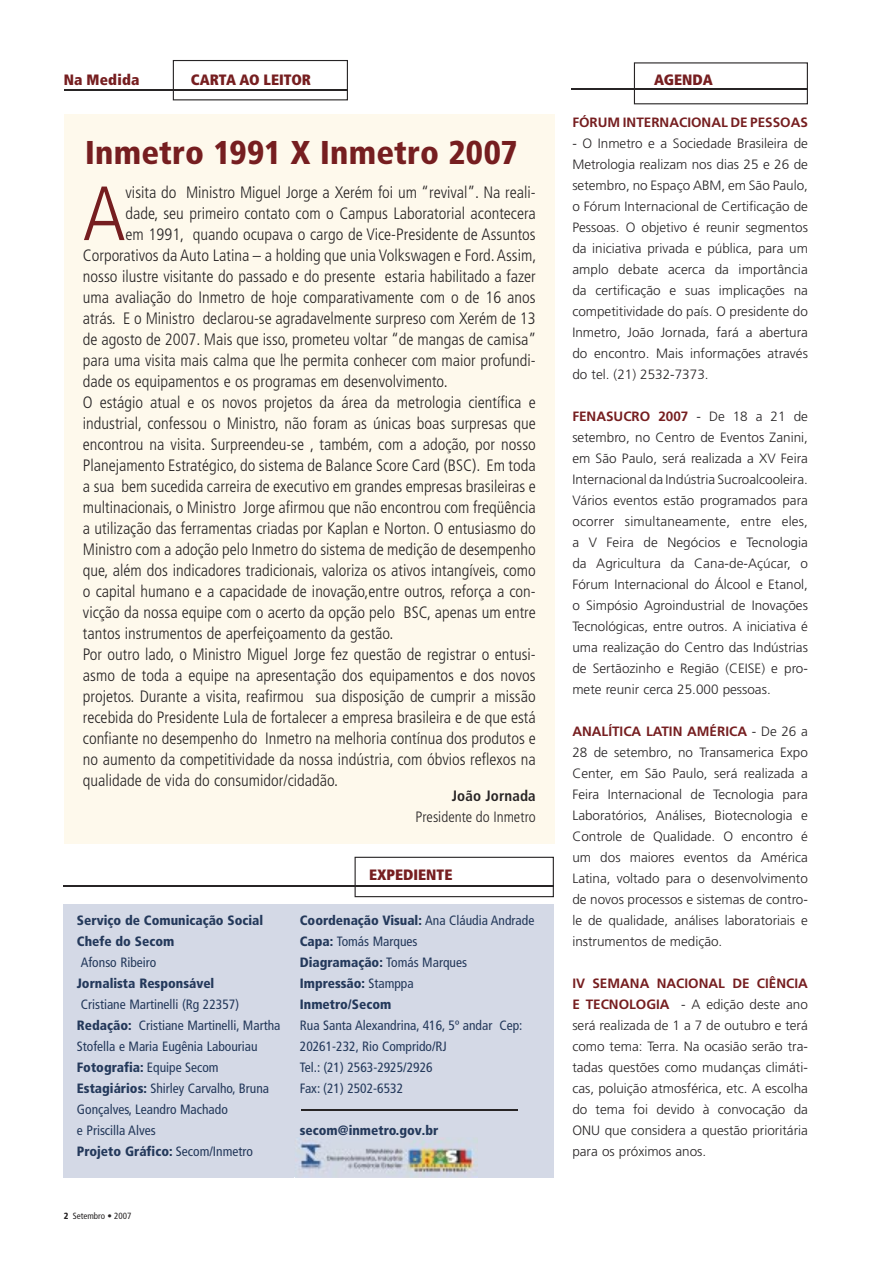
<style>
.page{position:relative;width:893px;height:1263px;background:#fff}
.page>*{position:absolute;margin:0;border:0;box-sizing:border-box;transform-origin:0 0}
.t1{font:300 condensed 76.65px "Frutiger";color:#761e20}
.t2{font:900 condensed 33px "Frutiger";letter-spacing:.005em;color:#761e20}
.t3{font:300 condensed 16.5px "Frutiger";color:#272425}
.t4{font:900 condensed 15px "Frutiger";color:#761e20}
.t5{font:300 condensed 15px "Frutiger";color:#272425}
.t6{font:700 condensed 15px "Frutiger";letter-spacing:.01em;color:#272425}
.t7{font:300 13.5px/21px "Frutiger";color:#272425;text-align:justify}
.t8{font:condensed 13.5px/21px "Frutiger";color:#24395b}
.t9{font:900 condensed 13.5px/21px "Frutiger";color:#24395b}
.t10{font:700 13.5px "Frutiger";color:#761e20}
.t11{font:condensed 9px "Frutiger";color:#272425}
.s1{font-weight:900}
.s2{font-weight:400}
.s3{font-weight:700;color:#761e20}
</style>
<div class="page">
<div style="left:64px;top:904px;width:490px;height:274px;background:#d4d9e6"></div>
<hr style="left:301px;top:1109px;width:217px;height:1px;background:#272425">
<img style="left:299px;top:1142px;width:179px;height:36px">
<div style="left:64px;top:115px;width:490px;height:729px;background:#fef9ec"></div>
<svg style="left:173px;top:60px;width:175px;height:40px"></svg>
<hr style="left:64px;top:89px;width:283px;height:1px;background:#272425">
<svg style="left:355px;top:857px;width:199px;height:40px"></svg>
<hr style="left:64px;top:885px;width:490px;height:1px;background:#272425">
<svg style="left:634px;top:62px;width:174px;height:42px"></svg>
<hr style="left:571px;top:89px;width:237px;height:1px;background:#272425">
<p class="t4" style="left:64px;top:70px;width:77px">Na Medida</p>
<p class="t4" style="left:191px;top:70px;width:122px">CARTA AO LEITOR</p>
<h2 class="t2" style="left:85px;top:133px;width:434px">Inmetro 1991 X Inmetro 2007</h2>
<h1 class="t1" style="left:83px;top:170px;width:44px">A</h1>
<p class="t3" style="left:126px;top:183px;width:412px">visita do Ministro Miguel Jorge a Xerém foi um “revival”. Na reali-</p>
<p class="t3" style="left:126px;top:204px;width:412px">dade, seu primeiro contato com o Campus Laboratorial acontecera</p>
<p class="t3" style="left:126px;top:225px;width:412px">em 1991, quando ocupava o cargo de Vice-Presidente de Assuntos</p>
<p class="t3" style="left:83px;top:246px;width:455px">Corporativos da Auto Latina – a holding que unia Volkswagen e Ford. Assim,</p>
<p class="t3" style="left:83px;top:267px;width:454px">nosso ilustre visitante do passado e do presente estaria habilitado a fazer</p>
<p class="t3" style="left:83px;top:288px;width:454px">uma avaliação do Inmetro de hoje comparativamente com o de 16 anos</p>
<p class="t3" style="left:83px;top:309px;width:454px">atrás. E o Ministro declarou-se agradavelmente surpreso com Xerém de 13</p>
<p class="t3" style="left:83px;top:330px;width:455px">de agosto de 2007. Mais que isso, prometeu voltar “de mangas de camisa”</p>
<p class="t3" style="left:83px;top:351px;width:454px">para uma visita mais calma que lhe permita conhecer com maior profundi-</p>
<p class="t3" style="left:83px;top:372px;width:366px">dade os equipamentos e os programas em desenvolvimento.</p>
<p class="t3" style="left:83px;top:393px;width:454px">O estágio atual e os novos projetos da área da metrologia científica e</p>
<p class="t3" style="left:83px;top:414px;width:454px">industrial, confessou o Ministro, não foram as únicas boas surpresas que</p>
<p class="t3" style="left:83px;top:435px;width:454px">encontrou na visita. Surpreendeu-se , também, com a adoção, por nosso</p>
<p class="t3" style="left:83px;top:456px;width:454px">Planejamento Estratégico, do sistema de Balance Score Card (BSC). Em toda</p>
<p class="t3" style="left:83px;top:477px;width:454px">a sua bem sucedida carreira de executivo em grandes empresas brasileiras e</p>
<p class="t3" style="left:83px;top:498px;width:454px">multinacionais, o Ministro Jorge afirmou que não encontrou com freqüência</p>
<p class="t3" style="left:83px;top:519px;width:454px">a utilização das ferramentas criadas por Kaplan e Norton. O entusiasmo do</p>
<p class="t3" style="left:83px;top:540px;width:454px">Ministro com a adoção pelo Inmetro do sistema de medição de desempenho</p>
<p class="t3" style="left:83px;top:561px;width:454px">que, além dos indicadores tradicionais, valoriza os ativos intangíveis, como</p>
<p class="t3" style="left:83px;top:582px;width:454px">o capital humano e a capacidade de inovação,entre outros, reforça a con-</p>
<p class="t3" style="left:83px;top:603px;width:454px">vicção da nossa equipe com o acerto da opção pelo BSC, apenas um entre</p>
<p class="t3" style="left:83px;top:624px;width:312px">tantos instrumentos de aperfeiçoamento da gestão.</p>
<p class="t3" style="left:83px;top:645px;width:454px">Por outro lado, o Ministro Miguel Jorge fez questão de registrar o entusi-</p>
<p class="t3" style="left:83px;top:666px;width:454px">asmo de toda a equipe na apresentação dos equipamentos e dos novos</p>
<p class="t3" style="left:83px;top:687px;width:454px">projetos. Durante a visita, reafirmou sua disposição de cumprir a missão</p>
<p class="t3" style="left:83px;top:708px;width:454px">recebida do Presidente Lula de fortalecer a empresa brasileira e de que está</p>
<p class="t3" style="left:83px;top:729px;width:454px">confiante no desempenho do Inmetro na melhoria contínua dos produtos e</p>
<p class="t3" style="left:83px;top:750px;width:454px">no aumento da competitividade da nossa indústria, com óbvios reflexos na</p>
<p class="t3" style="left:83px;top:771px;width:257px">qualidade de vida do consumidor/cidadão.</p>
<p class="t6" style="left:452px;top:787px;width:86px">João Jornada</p>
<p class="t5" style="left:415px;top:808px;width:122px">Presidente do Inmetro</p>
<p class="t9" style="left:77px;top:910px;width:188px">Serviço de Comunicação Social<br>Chefe do Secom</p>
<p class="t8" style="left:81px;top:952px;width:77px">Afonso Ribeiro</p>
<p class="t9" style="left:77px;top:973px;width:139px">Jornalista Responsável</p>
<p class="t8" style="left:77px;top:994px;width:205px">Cristiane Martinelli (Rg 22357)<br><span class="s1">Redação:</span> Cristiane Martinelli, Martha<br>Stofella e Maria Eugênia Labouriau<br><span class="s1">Fotografia:</span> Equipe Secom<br><span class="s1">Estagiários:</span> Shirley Carvalho, Bruna<br>Gonçalves, Leandro Machado<br>e Priscilla Alves<br><span class="s1">Projeto Gráfico:</span> Secom/Inmetro</p>
<p class="t4" style="left:369px;top:866px;width:85px">EXPEDIENTE</p>
<p class="t9" style="left:300px;top:910px;width:236px">Coordenação Visual: <span class="s2">Ana Cláudia Andrade<br></span>Capa: <span class="s2">Tomás Marques<br></span>Diagramação: <span class="s2">Tomás Marques<br></span>Impressão: <span class="s2">Stamppa<br></span>Inmetro/Secom</p>
<p class="t8" style="left:300px;top:1015px;width:224px">Rua Santa Alexandrina, 416, 5º andar Cep:<br>20261-232, Rio Comprido/RJ<br>Tel.: (21) 2563-2925/2926<br>Fax: (21) 2502-6532</p>
<p class="t9" style="left:300px;top:1120px;width:140px">secom@inmetro.gov.br</p>
<p class="t11" style="left:64px;top:1210px;width:69px"><span class="s1">2</span> Setembro • 2007</p>
<p class="t4" style="left:654px;top:70px;width:60px">AGENDA</p>
<p class="t10" style="left:572px;top:114px;width:237px">FÓRUM INTERNACIONAL DE PESSOAS</p>
<p class="t7" style="left:572px;top:133px;width:237px">- O Inmetro e a Sociedade Brasileira de Metrologia realizam nos dias 25 e 26 de setembro, no Espaço ABM, em São Paulo, o Fórum Internacional de Certificação de Pessoas. O objetivo é reunir segmentos da iniciativa privada e pública, para um amplo debate acerca da importância da certificação e suas implicações na competitividade do país. O presidente do Inmetro, João Jornada, fará a abertura do encontro. Mais informações através do tel. (21) 2532-7373.</p>
<p class="t7" style="left:572px;top:406px;width:237px"><span class="s3">FENASUCRO 2007</span> - De 18 a 21 de setembro, no Centro de Eventos Zanini, em São Paulo, será realizada a XV Feira Internacional da Indústria Sucroalcooleira.<br>Vários eventos estão programados para ocorrer simultaneamente, entre eles, a V Feira de Negócios e Tecnologia da Agricultura da Cana-de-Açúcar, o Fórum Internacional do Álcool e Etanol, o Simpósio Agroindustrial de Inovações Tecnológicas, entre outros. A iniciativa é uma realização do Centro das Indústrias de Sertãozinho e Região (CEISE) e pro&shy;mete reunir cerca 25.000 pessoas.</p>
<p class="t7" style="left:572px;top:721px;width:237px"><span class="s3">ANALÍTICA LATIN AMÉRICA</span> - De 26 a 28 de setembro, no Transamerica Expo Center, em São Paulo, será realizada a Feira Internacional de Tecnologia para Laboratórios, Análises, Biotecnologia e Controle de Qualidade. O encontro é um dos maiores eventos da América Latina, voltado para o desenvolvimento de novos processos e sistemas de contro&shy;le de qualidade, análises laboratoriais e instrumentos de medição.</p>
<p class="t7" style="left:572px;top:973px;width:237px"><span class="s3">IV SEMANA NACIONAL DE CIÊNCIA E TECNOLOGIA</span> - A edição deste ano será realizada de 1 a 7 de outubro e terá como tema: Terra. Na ocasião serão tra&shy;tadas questões como mudanças climáti&shy;cas, poluição atmosférica, etc. A escolha do tema foi devido à convocação da ONU que considera a questão prioritária para os próximos anos.</p>
</div>
